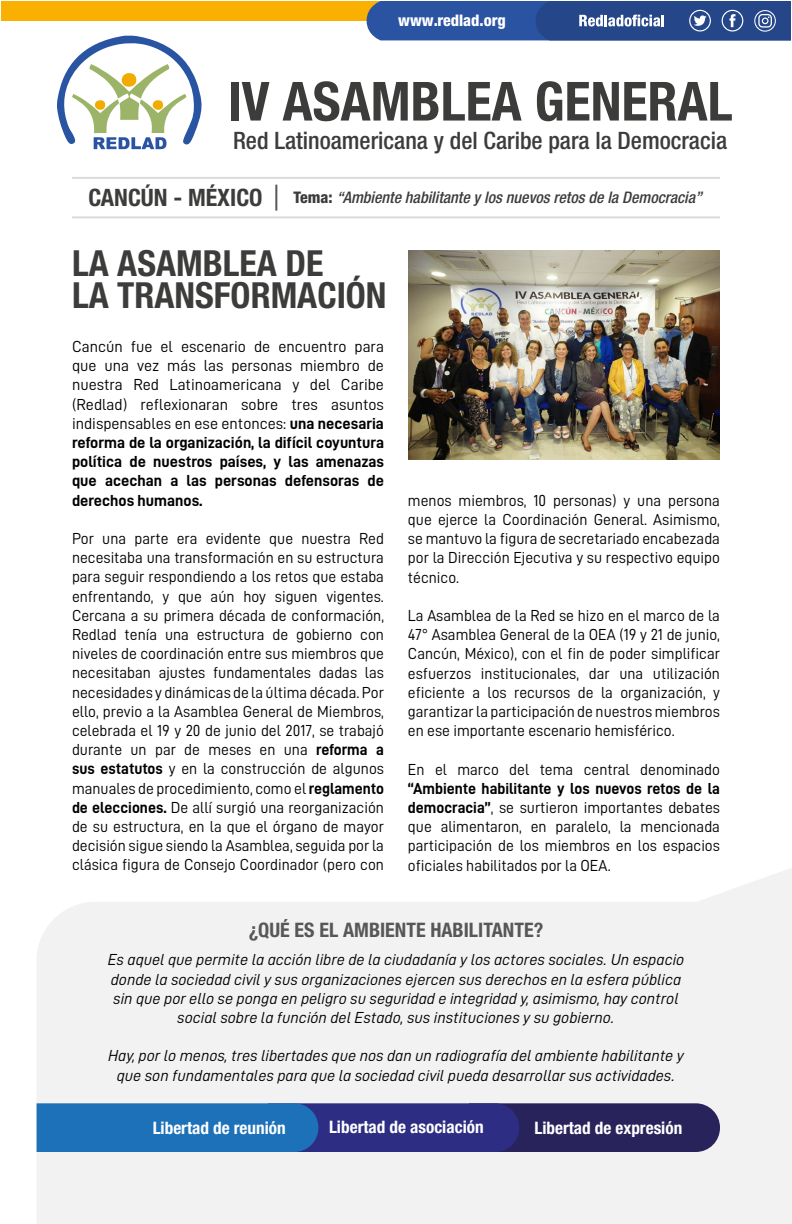
<style>
.page{position:relative;width:792px;height:1224px;background:#fff}
.page>*{position:absolute;margin:0;border:0;box-sizing:border-box;transform-origin:0 0}
.t1{font:700 condensed 54px "Helvetica Neue LT Std";color:#3c3c3b}
.t2{font:700 condensed 36px/32px "Helvetica Neue LT Std";color:#3c3c3b}
.t3{font:500 condensed 24px "Helvetica Neue LT Std";color:#3c3c3b}
.t4{font:700 condensed 24px "Helvetica Neue LT Std";color:#3c3c3b}
.t5{font:700 condensed 20px "Helvetica Neue LT Std";color:#575756}
.t6{font:700 condensed 17.2px "Helvetica Neue LT Std";color:#fff}
.t7{font:16px/19.2px "D DIN";color:#000;text-align:justify}
.t8{font:16px/19.2px "D DIN Italic";color:#000;text-align:center}
.t9{font:16px/19.2px "D DIN Bold";color:#000;text-align:justify}
.t10{font:italic 500 condensed 16px "Helvetica Neue LT Std";color:#3c3c3b}
.t11{font:800 condensed 16px "Helvetica Neue LT Std";color:#fff}
.s1{font-weight:800;font-style:normal}
.s2{font-family:"D DIN Bold"}
</style>
<div class="page">
<div style="left:1px;top:1px;width:790px;height:20px;background:#f9b000"></div>
<svg style="left:367px;top:1px;width:424px;height:39px;background:#355799"></svg>
<svg style="left:57px;top:35px;width:145px;height:114px"></svg>
<hr style="left:275px;top:185px;width:2px;height:26px;background:#575756">
<hr style="left:72px;top:177px;width:648px;height:2px;background:#dadada">
<hr style="left:72px;top:216px;width:648px;height:2px;background:#dadada">
<img style="left:408px;top:250px;width:312px;height:210px">
<svg style="left:36px;top:868px;width:756px;height:356px;fill:#f2f2f2"></svg>
<svg style="left:37px;top:1103px;width:683px;height:49px;background:#28488e"></svg>
<p class="t11" style="left:398px;top:11px;width:109px">www.redlad.org</p>
<h1 class="t1" style="left:228px;top:69px;width:506px">IV ASAMBLEA GENERAL</h1>
<h3 class="t3" style="left:233px;top:127px;width:496px">Red Latinoamericana y del Caribe para la Democracia</h3>
<h3 class="t4" style="left:88px;top:183px;width:176px">CANCÚN - MÉXICO</h3>
<p class="t10" style="left:294px;top:188px;width:410px"><span class="s1">Tema:</span> “Ambiente habilitante y los nuevos retos de la Democracia”</p>
<h2 class="t2" style="left:72px;top:247px;width:316px">LA ASAMBLEA DE<br>LA TRANSFORMACIÓN</h2>
<p class="t7" style="left:72px;top:337px;width:314px">Cancún fue el escenario de encuentro para que una vez más las personas miembro de nuestra Red Latinoamericana y del Caribe (Redlad) reflexionaran sobre tres asuntos indispensables en ese entonces: <span class="s2">una necesaria</span></p>
<p class="t9" style="left:72px;top:433px;width:314px">reforma de la organización, la difícil coyuntura política de nuestros países, y las amenazas que acechan a las personas defensoras de derechos humanos.</p>
<p class="t7" style="left:72px;top:529px;width:314px">Por una parte era evidente que nuestra Red necesitaba una transformación en su estructura para seguir respondiendo a los retos que estaba enfrentando, y que aún hoy siguen vigentes.<br>Cercana a su primera década de conformación, Redlad tenía una estructura de gobierno con niveles de coordinación entre sus miembros que necesitaban ajustes fundamentales dadas las necesidades y dinámicas de la última década. Por ello, previo a la Asamblea General de Miembros, celebrada el 19 y 20 de junio del 2017, se trabajó durante un par de meses en una <span class="s2">reforma a sus estatutos</span> y en la construcción de algunos manuales de procedimiento, como el <span class="s2">reglamento de elecciones.</span> De allí surgió una reorganización de su estructura, en la que el órgano de mayor decisión sigue siendo la Asamblea, seguida por la clásica figura de Consejo Coordinador (pero con</p>
<p class="t7" style="left:408px;top:490px;width:314px">menos miembros, 10 personas) y una persona que ejerce la Coordinación General. Asimismo, se mantuvo la figura de secretariado encabezada por la Dirección Ejecutiva y su respectivo equipo técnico.</p>
<p class="t7" style="left:408px;top:606px;width:314px">La Asamblea de la Red se hizo en el marco de la 47° Asamblea General de la OEA (19 y 21 de junio, Cancún, México), con el fin de poder simplificar esfuerzos institucionales, dar una utilización eficiente a los recursos de la organización, y garantizar la participación de nuestros miembros en ese importante escenario hemisférico.</p>
<p class="t7" style="left:408px;top:759px;width:314px">En el marco del tema central denominado</p>
<p class="t9" style="left:408px;top:778px;width:313px">“Ambiente habilitante y los nuevos retos de la</p>
<p class="t7" style="left:408px;top:798px;width:314px"><span class="s2">democracia”</span>, se surtieron importantes debates que alimentaron, en paralelo, la mencionada participación de los miembros en los espacios oficiales habilitados por la OEA.</p>
<p class="t5" style="left:249px;top:917px;width:296px">¿QUÉ ES EL AMBIENTE HABILITANTE?</p>
<p class="t8" style="left:108px;top:950px;width:578px">Es aquel que permite la acción libre de la ciudadanía y los actores sociales. Un espacio donde la sociedad civil y sus organizaciones ejercen sus derechos en la esfera pública sin que por ello se ponga en peligro su seguridad e integridad y, asimismo, hay control social sobre la función del Estado, sus instituciones y su gobierno.</p>
<p class="t8" style="left:108px;top:1046px;width:577px">Hay, por lo menos, tres libertades que nos dan un radiografía del ambiente habilitante y que son fundamentales para que la sociedad civil pueda desarrollar sus actividades.</p>
<p class="t6" style="left:153px;top:1117px;width:135px">Libertad de reunión</p>
<p class="t6" style="left:329px;top:1117px;width:156px">Libertad de asociación</p>
<p class="t6" style="left:534px;top:1117px;width:149px">Libertad de expresión</p>
</div>
